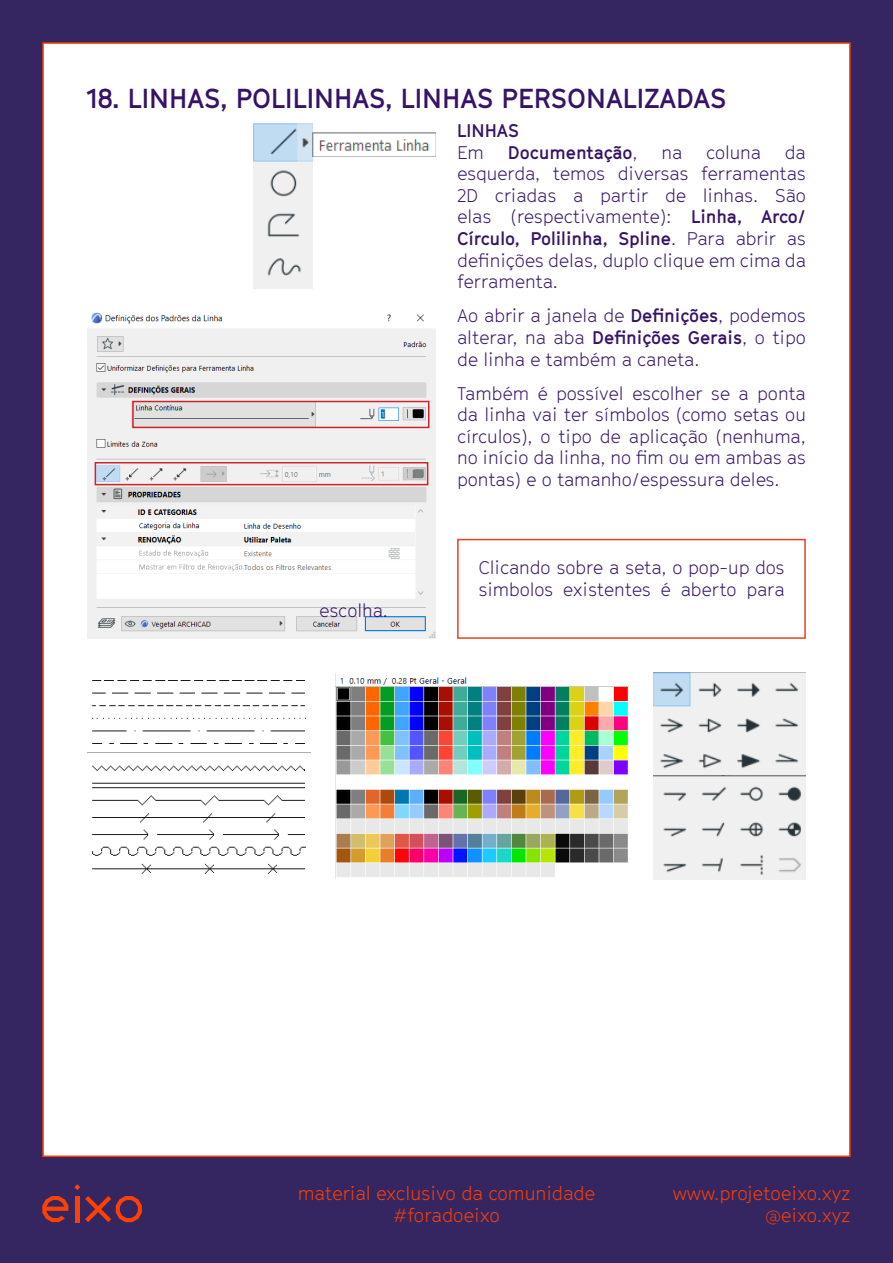
<style>
.page{position:relative;width:893px;height:1263px;background:#fff}
.page>*{position:absolute;margin:0;border:0;box-sizing:border-box;transform-origin:0 0}
.t1{font:700 27px "GT Cinetype";color:#361366}
.t2{font:300 18.6px/22.4px "GT Cinetype";color:#ff4000;text-align:right}
.t3{font:300 18px/21.6px "GT Cinetype";color:#361366;text-align:justify}
.t4{font:700 18px "GT Cinetype";color:#361366}
.s1{font-weight:300}
.s2{font-weight:700}
</style>
<div class="page">
<div style="left:0;top:0;width:42px;height:1263px;background:#352662"></div>
<div style="left:851px;top:0;width:42px;height:1263px;background:#352662"></div>
<div style="left:31px;top:0;width:862px;height:42px;background:#352662"></div>
<div style="left:31px;top:1157px;width:862px;height:106px;background:#352662"></div>
<div style="left:457px;top:539px;width:349px;height:100px;border:2px solid #e4451e"></div>
<img style="left:654px;top:672px;width:152px;height:207px">
<img style="left:253px;top:123px;width:60px;height:165px">
<img style="left:87px;top:312px;width:349px;height:327px">
<img style="left:313px;top:133px;width:123px;height:24px">
<img style="left:87px;top:680px;width:224px;height:194px">
<img style="left:336px;top:677px;width:293px;height:200px">
<div style="left:95px;top:462px;width:333px;height:23px;border:2px solid #d1232a"></div>
<div style="left:132px;top:401px;width:297px;height:27px;border:2px solid #d1232a"></div>
<svg style="left:42px;top:1196px;width:26px;height:26px"></svg>
<svg style="left:74px;top:1184px;width:6px;height:6px"></svg>
<hr style="left:75px;top:1196px;width:4px;height:26px;background:#ff4000">
<svg style="left:85px;top:1196px;width:57px;height:26px"></svg>
<p class="t1" style="left:87px;top:82px;width:641px">18. LINHAS, POLILINHAS, LINHAS PERSONALIZADAS</p>
<p class="t4" style="left:457px;top:120px;width:63px">LINHAS</p>
<p class="t3" style="left:457px;top:141px;width:28px">Em</p>
<p class="t4" style="left:508px;top:141px;width:131px">Documentação<span class="s1">,</span></p>
<p class="t3" style="left:661px;top:141px;width:22px">na</p>
<p class="t3" style="left:706px;top:141px;width:56px">coluna</p>
<p class="t3" style="left:457px;top:141px;width:350px;text-indent:328px">da esquerda, temos diversas ferramentas 2D criadas a partir de linhas. São elas (respectivamente): <span class="s2">Linha, Arco/ Círculo, Polilinha, Spline</span>. Para abrir as defnições delas, duplo clique em cima da ferramenta.</p>
<p class="t3" style="left:457px;top:305px;width:350px">Ao abrir a janela de <span class="s2">Defnições</span>, podemos alterar, na aba <span class="s2">Defnições Gerais</span>, o tipo de linha e também a caneta.</p>
<p class="t3" style="left:457px;top:382px;width:350px">Também é possível escolher se a ponta da linha vai ter símbolos (como setas ou círculos), o tipo de aplicação (nenhuma, no início da linha, no fm ou em ambas as pontas) e o tamanho/espessura deles.</p>
<p class="t3" style="left:319px;top:600px;width:70px">escolha.</p>
<p class="t3" style="left:478px;top:557px;width:308px">Clicando sobre a seta, o pop-up dos simbolos existentes é aberto para</p>
<p class="t2" style="left:298px;top:1182px;width:299px;text-align:center">material exclusivo da comunidade #foradoeixo</p>
<p class="t2" style="left:673px;top:1182px;width:179px">www.projetoeixo.xyz @eixo.xyz</p>
</div>
